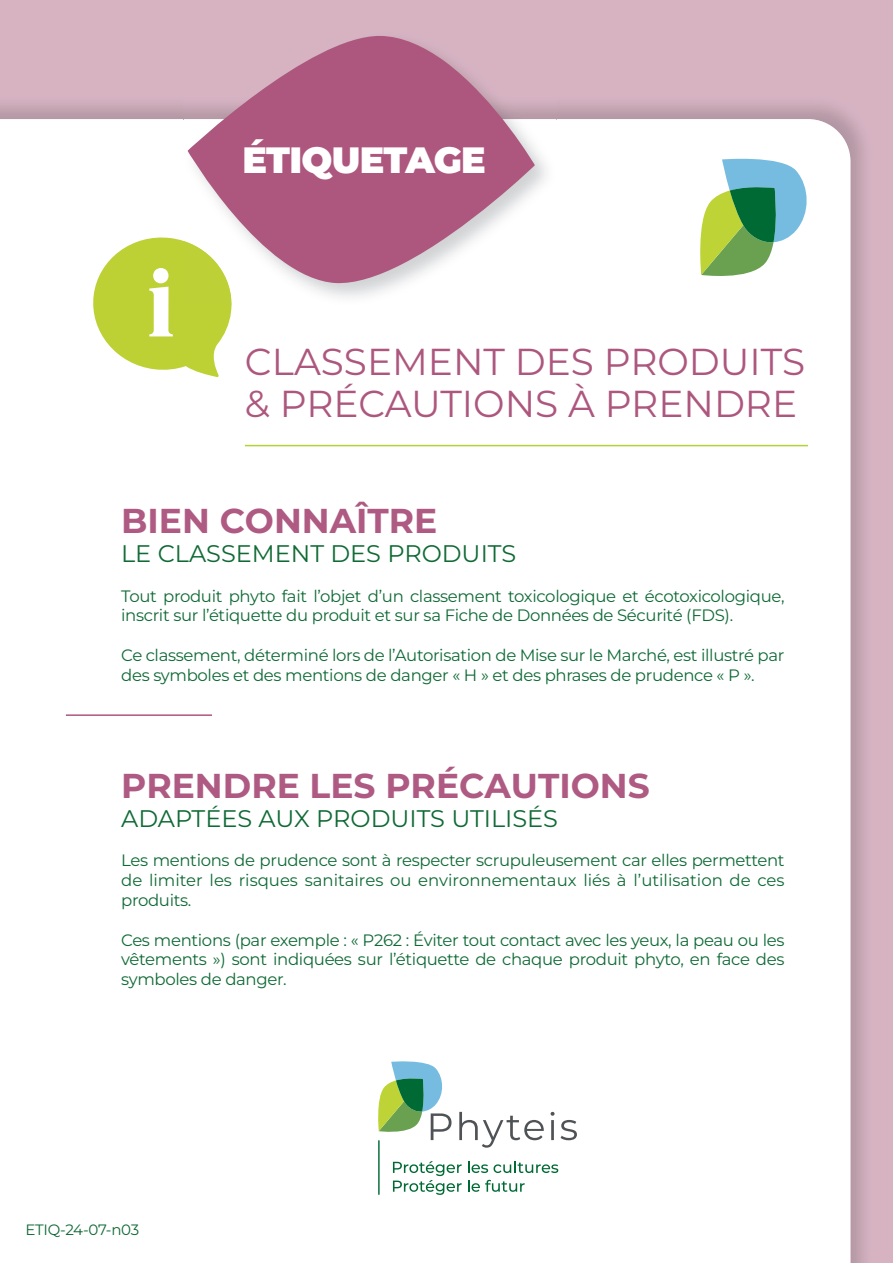
<style>
.page{position:relative;width:893px;height:1263px;background:#d7b3c2}
.page>*{position:absolute;margin:0;border:0;box-sizing:border-box;transform-origin:0 0}
.t1{font:37.5px/42px "Montserrat";color:#ad577e}
.t2{font:900 36.6px "Montserrat";letter-spacing:-.02em;color:#fff}
.t3{font:100 34.5px "Montserrat";color:#ae5a82}
.t4{font:24px "Montserrat";color:#0f6a35}
.t5{font:16.5px/19.8px "Montserrat";letter-spacing:-.02em;color:#0f6a35}
.t6{font:15px "Montserrat";letter-spacing:-.02em;color:#0f6a35}
</style>
<div class="page">
<img style="left:850px;top:148px;width:19px;height:1115px">
<div style="left:0;top:119px;width:850px;height:1144px;background:#fff"></div>
<hr style="left:378px;top:1140px;width:2px;height:55px;background:#006a35">
<svg style="left:459px;top:1112px;width:85px;height:36px;background:#dfdfe0"></svg>
<svg style="left:551px;top:1112px;width:3px;height:28px"></svg>
<svg style="left:561px;top:1120px;width:16px;height:20px"></svg>
<svg style="left:468px;top:1161px;width:20px;height:12px"></svg>
<svg style="left:494px;top:1161px;width:64px;height:12px"></svg>
<svg style="left:393px;top:1161px;width:69px;height:34px;background:#c6ded2"></svg>
<svg style="left:468px;top:1180px;width:57px;height:12px"></svg>
<svg style="left:376px;top:1059px;width:75px;height:81px;background:#a9ccb1"></svg>
<img style="left:184px;top:105px;width:372px;height:201px">
<svg style="left:89px;top:233px;width:324px;height:162px;background:#e9f0bf"></svg>
<svg style="left:188px;top:36px;width:347px;height:248px;fill:#ad577e"></svg>
<hr style="left:245px;top:445px;width:563px;height:1px;background:#b3d234">
<svg style="left:696px;top:155px;width:114px;height:126px;background:#a0c9aa"></svg>
<hr style="left:66px;top:714px;width:146px;height:2px;background:#ad577e">
<h2 class="t2" style="left:242px;top:147px;width:245px">ÉTIQUETAGE</h2>
<h1 class="t1" style="left:245px;top:343px;width:562px">CLASSEMENT DES PRODUITS &amp; PRÉCAUTIONS À PRENDRE</h1>
<h3 class="t3" style="left:121px;top:501px;width:318px">BIEN CONNAÎTRE</h3>
<h3 class="t4" style="left:121px;top:544px;width:396px">LE CLASSEMENT DES PRODUITS</h3>
<p class="t5" style="left:121px;top:587px;width:665px">Tout produit phyto fait l’objet d’un classement toxicologique et écotoxicologique, inscrit sur l’étiquette du produit et sur sa Fiche de Données de Sécurité (FDS).</p>
<p class="t5" style="left:121px;top:647px;width:665px">Ce classement, déterminé lors de l’Autorisation de Mise sur le Marché, est illustré par des symboles et des mentions de danger « H » et des phrases de prudence « P ».</p>
<h3 class="t3" style="left:121px;top:766px;width:530px">PRENDRE LES PRÉCAUTIONS</h3>
<h3 class="t4" style="left:121px;top:809px;width:438px">ADAPTÉES AUX PRODUITS UTILISÉS</h3>
<p class="t5" style="left:121px;top:852px;width:665px;text-align:justify">Les mentions de prudence sont à respecter scrupuleusement car elles permettent de limiter les risques sanitaires ou environnementaux liés à l’utilisation de ces produits.</p>
<p class="t5" style="left:121px;top:931px;width:665px;text-align:justify">Ces mentions (par exemple : « P262 : Éviter tout contact avec les yeux, la peau ou les vêtements ») sont indiquées sur l’étiquette de chaque produit phyto, en face des symboles de danger.</p>
<p class="t6" style="left:26px;top:1224px;width:115px">ETIQ-24-07-n03</p>
</div>
